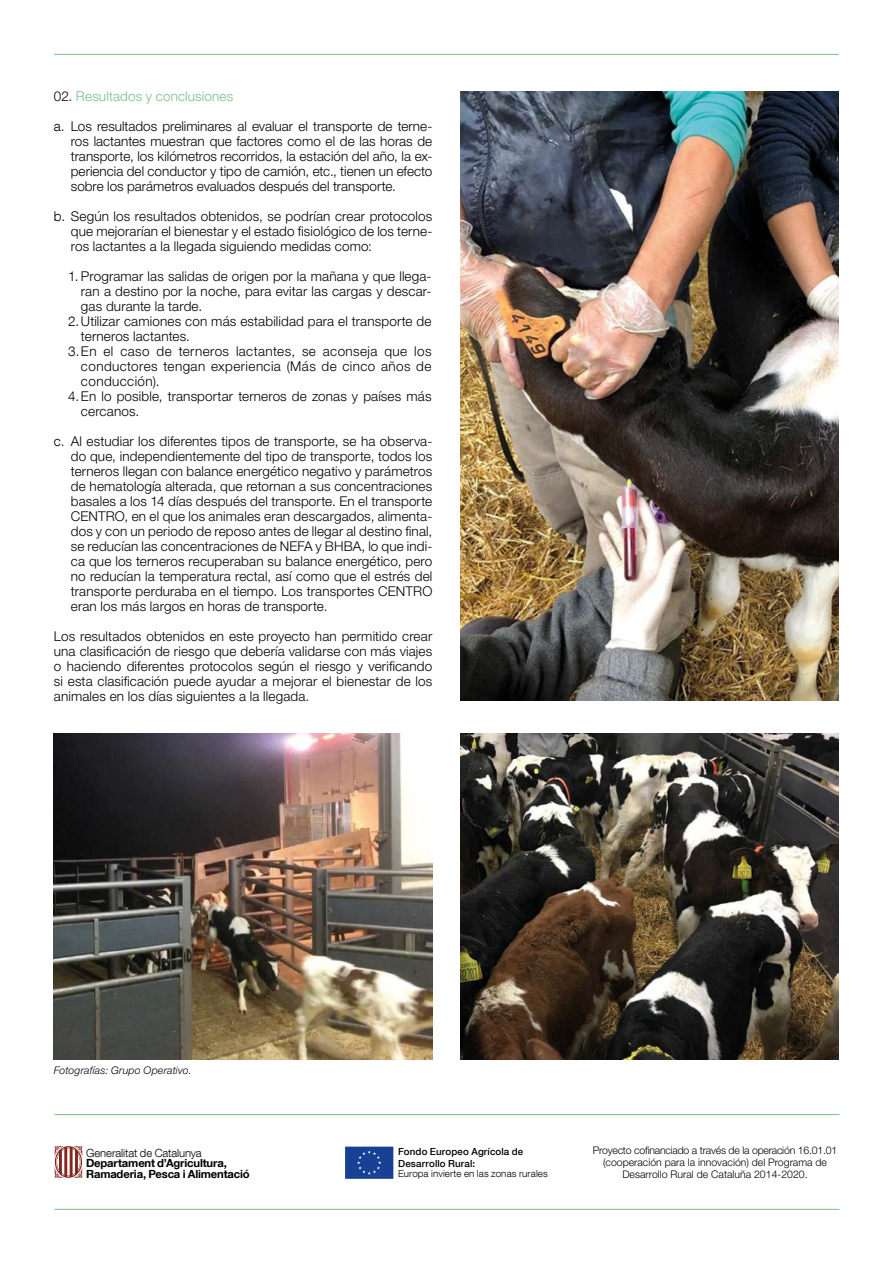
<style>
.page{position:relative;width:893px;height:1263px;background:#fff}
.page>*{position:absolute;margin:0;border:0;box-sizing:border-box;transform-origin:0 0}
.t1{font:300 13.5px/15px "Helvetica Neue LT Pro";letter-spacing:.01em;color:#000;text-align:justify}
.t2{font:300 13.5px "Helvetica Neue LT Pro";letter-spacing:.01em;color:#77bf87}
.t3{font:700 11.25px "Helvetica Neue LT Com";letter-spacing:-.015em;color:#000}
.t4{font:300 11.25px "Helvetica Neue LT Com";letter-spacing:-.01em;color:#000}
.Note{font:300 10.5px/12px "Helvetica Neue LT Pro";color:#000;text-align:center}
.Note-2{font:300 10.5px "Helvetica Neue LT Pro";letter-spacing:-.02em;color:#000}
.t5{font:italic 300 10.5px "Helvetica Neue LT Pro";letter-spacing:.02em;color:#000}
.t6{font:500 9.75px "Helvetica Neue LT Com";letter-spacing:.015em;color:#000}
.t7{font:300 9.75px "Helvetica Neue LT Com";letter-spacing:.015em;color:#000}
.s1{color:#000}
.s2{font-family:"Helvetica Neue LT Com"}
</style>
<div class="page">
<hr style="left:54px;top:54px;width:785px;height:1px;background:#77bf87">
<hr style="left:55px;top:1209px;width:784px;height:1px;background:#77bf87">
<hr style="left:55px;top:1114px;width:784px;height:1px;background:#77bf87">
<img style="left:460px;top:91px;width:379px;height:610px">
<img style="left:460px;top:734px;width:379px;height:325px">
<img style="left:54px;top:734px;width:378px;height:325px">
<svg style="left:55px;top:1146px;width:27px;height:32px"></svg>
<svg style="left:345px;top:1146px;width:48px;height:33px;background:#224a99"></svg>
<p class="t2" style="left:54px;top:87px;width:181px"><span class="s1">02.</span> Resultados y conclusiones</p>
<p class="t1" style="left:71px;top:118px;width:363px;text-indent:-17px"><span class="s2">a.</span> Los resultados preliminares al evaluar el transporte de terne&shy;ros lactantes muestran que factores como el de las horas de transporte, los kilómetros recorridos, la estación del año, la ex&shy;periencia del conductor y tipo de camión, etc., tienen un efecto sobre los parámetros evaluados después del transporte.</p>
<p class="t1" style="left:71px;top:208px;width:363px;text-indent:-17px"><span class="s2">b.</span> Según los resultados obtenidos, se podrían crear protocolos que mejorarían el bienestar y el estado fisiológico de los terne&shy;ros lactantes a la llegada siguiendo medidas como:</p>
<p class="t1" style="left:81px;top:268px;width:352px;text-indent:-13px"><span class="s2">1.</span> Programar las salidas de origen por la mañana y que llega&shy;ran a destino por la noche, para evitar las cargas y descar&shy;gas durante la tarde.</p>
<p class="t1" style="left:81px;top:313px;width:352px;text-indent:-13px"><span class="s2">2.</span>Utilizar camiones con más estabilidad para el transporte de terneros lactantes.</p>
<p class="t1" style="left:81px;top:343px;width:352px;text-indent:-13px"><span class="s2">3.</span>En el caso de terneros lactantes, se aconseja que los conductores tengan experiencia (Más de cinco años de conducción).</p>
<p class="t1" style="left:81px;top:388px;width:352px;text-indent:-13px"><span class="s2">4.</span>En lo posible, transportar terneros de zonas y países más cercanos.</p>
<p class="t1" style="left:71px;top:433px;width:363px;text-indent:-17px"><span class="s2">c.</span> Al estudiar los diferentes tipos de transporte, se ha observa&shy;do que, independientemente del tipo de transporte, todos los terneros llegan con balance energético negativo y parámetros de hematología alterada, que retornan a sus concentraciones basales a los 14 días después del transporte. En el transporte CENTRO, en el que los animales eran descargados, alimenta&shy;dos y con un periodo de reposo antes de llegar al destino final, se reducían las concentraciones de NEFA y BHBA, lo que indi&shy;ca que los terneros recuperaban su balance energético, pero no reducían la temperatura rectal, así como que el estrés del transporte perduraba en el tiempo. Los transportes CENTRO eran los más largos en horas de transporte.</p>
<p class="t1" style="left:54px;top:628px;width:380px">Los resultados obtenidos en este proyecto han permitido crear una clasificación de riesgo que debería validarse con más viajes o haciendo diferentes protocolos según el riesgo y verificando si esta clasificación puede ayudar a mejorar el bienestar de los animales en los días siguientes a la llegada.</p>
<p class="t5" style="left:54px;top:1064px;width:139px">Fotografías: Grupo Operativo.</p>
<p class="t4" style="left:86px;top:1146px;width:117px">Generalitat de Catalunya</p>
<p class="t3" style="left:86px;top:1156px;width:142px">Departament d’Agricultura,</p>
<p class="t3" style="left:86px;top:1166px;width:165px">Ramaderia, Pesca i Alimentació</p>
<p class="t6" style="left:398px;top:1145px;width:127px">Fondo Europeo Agrícola de</p>
<p class="t6" style="left:398px;top:1157px;width:79px">Desarrollo Rural:</p>
<p class="t7" style="left:398px;top:1168px;width:151px">Europa invierte en las zonas rurales</p>
<p class="Note-2" style="left:593px;top:1144px;width:246px">Proyecto cofinanciado a través de la operación 16.01.01</p>
<p class="Note" style="left:603px;top:1156px;width:225px">(cooperación para la innovación) del Programa de<br>Desarrollo Rural de Cataluña 2014-2020.</p>
</div>
